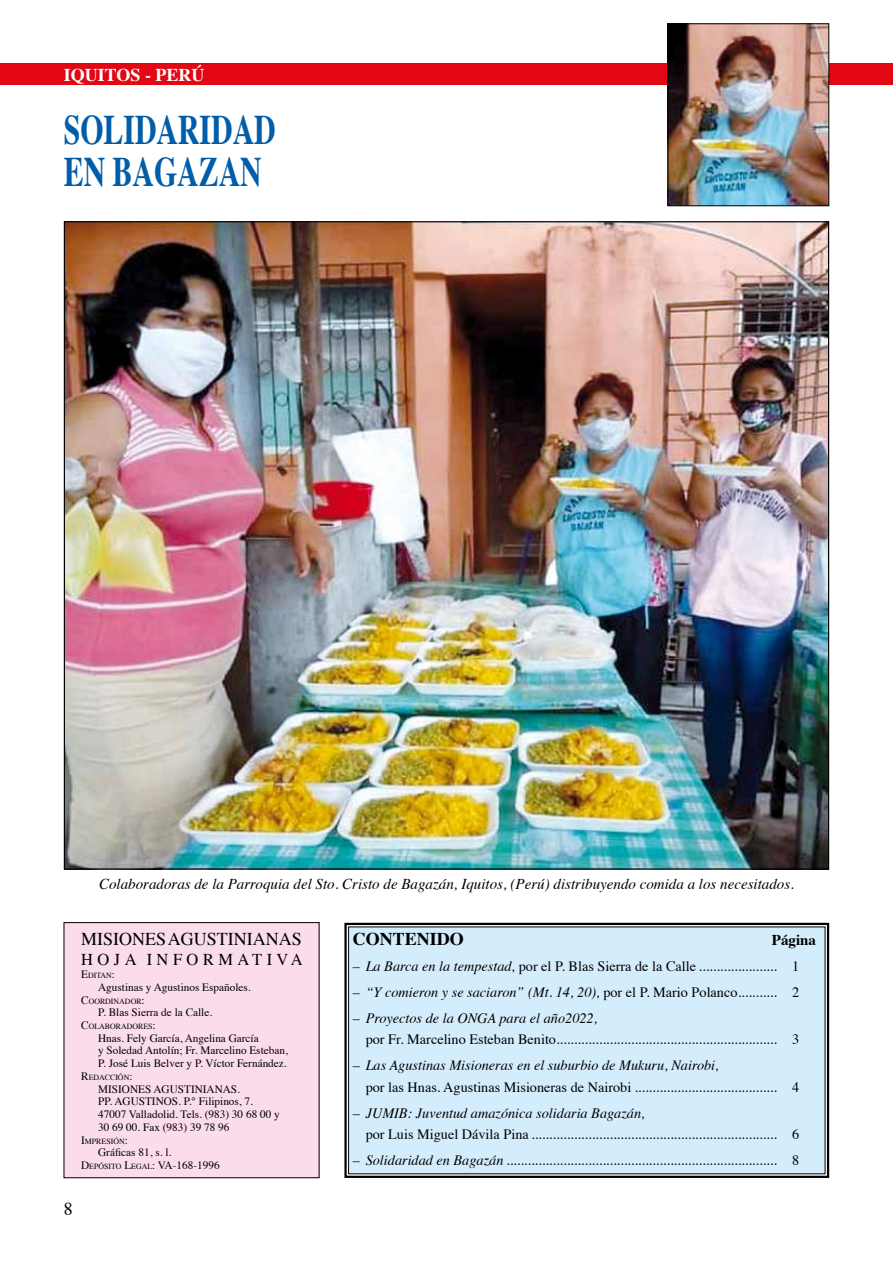
<style>
.page{position:relative;width:893px;height:1263px;background:#fff}
.page>*{position:absolute;margin:0;border:0;box-sizing:border-box;transform-origin:0 0}
.t1{font:700 42px/42px "Times";color:#005da9;scale:.71 1}
.t2{font:18px "Times";color:#000}
.t3{font:700 18px "Times";color:#fff}
.t4{font:700 18px "Times";color:#000}
.t5{font:18px "Times";color:#000}
.t6{font:16.5px "Times";letter-spacing:.27em;color:#000}
.t7{font:italic 15px "Times";color:#000}
.t8{font:700 15px "Times";color:#000}
.t9{font:italic 14.25px/21.6px "Times";color:#000}
.t10{font:11.25px/12.8px "Times";color:#000}
.t11{font:7.8px "Times";color:#000}
.s1{font-size:11.25px}
.s2{font-style:normal}
</style>
<div class="page">
<div style="left:0;top:64px;width:893px;height:21px;background:#e30613"></div>
<svg style="left:344px;top:922px;width:486px;height:256px"></svg>
<div style="left:348px;top:926px;width:478px;height:248px;background:#d4edfc"></div>
<div style="left:64px;top:922px;width:255px;height:256px;background:#fadceb"></div>
<img style="left:670px;top:25px;width:157px;height:179px">
<div style="left:668px;top:23px;width:161px;height:183px;border:1px solid #000"></div>
<img style="left:66px;top:223px;width:761px;height:645px">
<p class="t3" style="left:64px;top:58px;width:142px">IQUITOS - PERÚ</p>
<h1 class="t1" style="left:64px;top:105px;width:300px">SOLIDARIDAD<br>EN BAGAZAN</h1>
<p class="t7" style="left:99px;top:871px;width:696px">Colaboradoras de la Parroquia del Sto. Cristo de Bagazán, Iquitos, (Perú) distribuyendo comida a los necesitados.</p>
<p class="t2" style="left:81px;top:922px;width:222px">MISIONES AGUSTINIANAS</p>
<p class="t6" style="left:81px;top:944px;width:223px">HOJA INFORMATIVA</p>
<p class="t11" style="left:81px;top:968px;width:35px"><span class="s1">E</span>DITAN<span class="s1">:</span></p>
<p class="t10" style="left:98px;top:980px;width:154px">Agustinas y Agustinos Españoles.</p>
<p class="t11" style="left:81px;top:993px;width:65px"><span class="s1">C</span>OORDINADOR<span class="s1">:</span></p>
<p class="t10" style="left:98px;top:1005px;width:116px">P. Blas Sierra de la Calle.</p>
<p class="t11" style="left:81px;top:1019px;width:76px"><span class="s1">C</span>OLABORADORES<span class="s1">:</span></p>
<p class="t10" style="left:98px;top:1030px;width:191px">Hnas. Fely García, Angelina García<br>y Soledad Antolín; Fr. Marcelino Esteban,<br>P. José Luis Belver y P. Víctor Fernández.</p>
<p class="t11" style="left:81px;top:1070px;width:53px"><span class="s1">R</span>EDACCIÓN<span class="s1">:</span></p>
<p class="t10" style="left:98px;top:1081px;width:183px">MISIONES AGUSTINIANAS.<br>PP. AGUSTINOS. P.° Filipinos, 7.<br>47007 Valladolid. Tels. (983) 30 68 00 y<br>30 69 00. Fax (983) 39 78 96</p>
<p class="t11" style="left:81px;top:1134px;width:48px"><span class="s1">I</span>MPRESIÓN<span class="s1">:</span></p>
<p class="t10" style="left:98px;top:1145px;width:75px">Gráficas 81, s. l.</p>
<p class="t11" style="left:81px;top:1159px;width:140px"><span class="s1">D</span>EPÓSITO <span class="s1">L</span>EGAL<span class="s1">:</span> <span class="s1">VA-168-1996</span></p>
<p class="t5" style="left:64px;top:1192px;width:10px">8</p>
<p class="t4" style="left:353px;top:921px;width:113px">CONTENIDO</p>
<p class="t8" style="left:772px;top:925px;width:46px">Página</p>
<p class="t9" style="left:353px;top:954px;width:448px"><span class="s2">–</span> La Barca en la tempestad, <span class="s2">por el P. Blas Sierra de la Calle</span> ...................... <span class="s2">1</span></p>
<p class="t9" style="left:353px;top:980px;width:448px"><span class="s2">–</span> “Y comieron y se saciaron” (Mt. 14, 20), <span class="s2">por el P. Mario Polanco</span>........... <span class="s2">2</span></p>
<p class="t9" style="left:366px;top:1006px;width:435px;text-indent:-13px"><span class="s2">–</span> Proyectos de la ONGA para el año2022,<br><span class="s2">por Fr. Marcelino Esteban Benito</span>.............................................................. <span class="s2">3</span></p>
<p class="t9" style="left:366px;top:1054px;width:435px;text-indent:-13px"><span class="s2">–</span> Las Agustinas Misioneras en el suburbio de Mukuru, Nairobi,<br><span class="s2">por las Hnas. Agustinas Misioneras de Nairobi</span> ........................................ <span class="s2">4</span></p>
<p class="t9" style="left:366px;top:1101px;width:435px;text-indent:-13px"><span class="s2">–</span> JUMIB: Juventud amazónica solidaria Bagazán,<br><span class="s2">por Luis Miguel Dávila Pina</span> ..................................................................... <span class="s2">6</span></p>
<p class="t9" style="left:353px;top:1149px;width:448px"><span class="s2">–</span> Solidaridad en Bagazán ............................................................................ <span class="s2">8</span></p>
</div>
